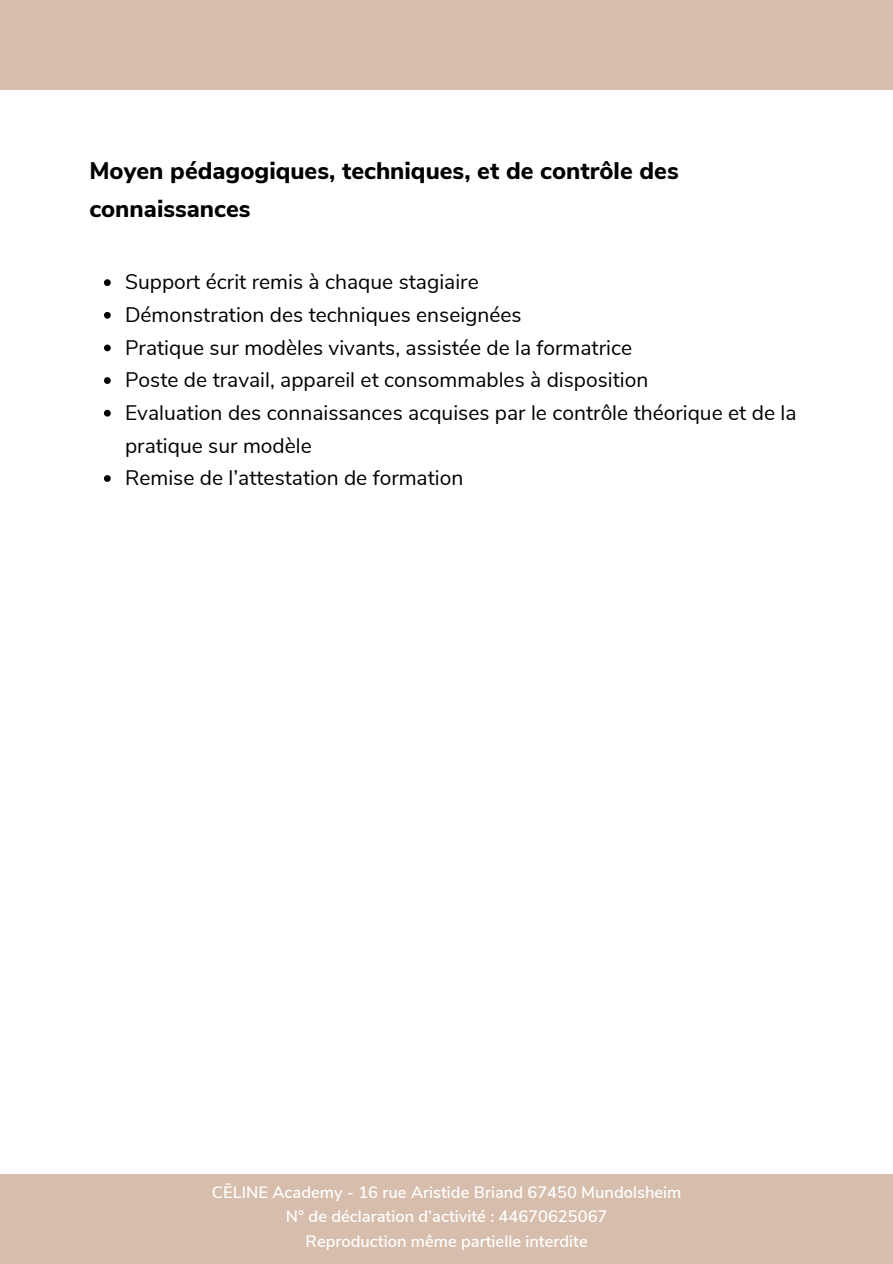
<style>
.page{position:relative;width:893px;height:1264px;background:#fff}
.page>*{position:absolute;margin:0;border:0;box-sizing:border-box;transform-origin:0 0}
.t1{font:800 24px/38.2px "Nunito Sans";color:#000}
.t2{font:21px/32.7px "Nunito Sans";color:#000}
.t3{font:600 16.5px "Nunito Sans";color:#fff}
</style>
<div class="page">
<div style="left:0;top:0;width:892px;height:89px;background:#d7bdac"></div>
<div style="left:0;top:1174px;width:892px;height:89px;background:#d7bdac"></div>
<svg style="left:104px;top:279px;width:7px;height:7px"></svg>
<svg style="left:104px;top:312px;width:7px;height:6px"></svg>
<svg style="left:104px;top:344px;width:7px;height:7px"></svg>
<svg style="left:104px;top:377px;width:7px;height:7px"></svg>
<svg style="left:104px;top:410px;width:7px;height:6px"></svg>
<svg style="left:104px;top:475px;width:7px;height:7px"></svg>
<p class="t1" style="left:89px;top:152px;width:590px">Moyen pédagogiques, techniques, et de contrôle des connaissances</p>
<p class="t2" style="left:125px;top:266px;width:355px">Support écrit remis à chaque stagiaire</p>
<p class="t2" style="left:125px;top:299px;width:398px">Démonstration des techniques enseignées</p>
<p class="t2" style="left:125px;top:331px;width:508px">Pratique sur modèles vivants, assistée de la formatrice</p>
<p class="t2" style="left:125px;top:364px;width:524px">Poste de travail, appareil et consommables à disposition</p>
<p class="t2" style="left:125px;top:396px;width:673px">Evaluation des connaissances acquises par le contrôle théorique et de la pratique sur modèle</p>
<p class="t2" style="left:125px;top:462px;width:340px">Remise de l’attestation de formation</p>
<p class="t3" style="left:212px;top:1180px;width:471px">CĒLINE Academy - 16 rue Aristide Briand 67450 Mundolsheim</p>
<p class="t3" style="left:286px;top:1205px;width:323px">N° de déclaration d’activité : 44670625067</p>
<p class="t3" style="left:305px;top:1230px;width:283px">Reproduction même partielle interdite</p>
</div>
